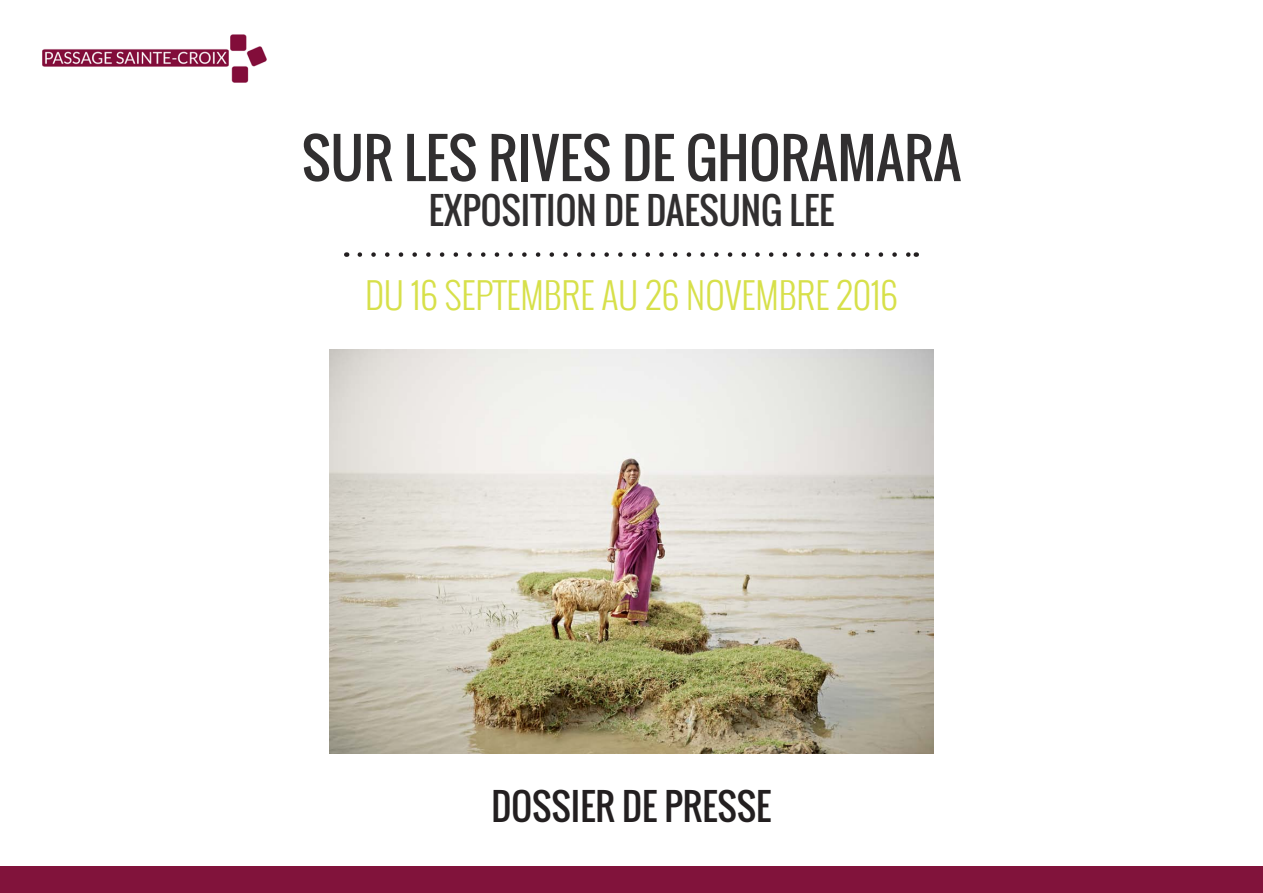
<style>
.page{position:relative;width:1263px;height:893px;background:#fff}
.page>*{position:absolute;margin:0;border:0;box-sizing:border-box;transform-origin:0 0}
.t1{font:54px "Oswald";color:#312f30}
.t2{font:300 36px "Oswald";color:#d7e04a}
.t3{font:36px "Oswald";color:#312f30}
.t4{font:36px "Oswald";color:#231f20}
</style>
<div class="page">
<div style="left:0;top:866px;width:1263px;height:27px;background:#81133b"></div>
<img style="left:42px;top:34px;width:225px;height:49px">
<svg style="left:360px;top:252px;width:549px;height:5px"></svg>
<img style="left:329px;top:350px;width:605px;height:403px">
<p class="t1" style="left:302px;top:117px;width:661px">SUR LES RIVES DE GHORAMARA</p>
<p class="t3" style="left:429px;top:183px;width:407px">EXPOSITION DE DAESUNG LEE</p>
<p class="t2" style="left:365px;top:269px;width:534px">DU 16 SEPTEMBRE AU 26 NOVEMBRE 2016</p>
<p class="t4" style="left:491px;top:780px;width:281px">DOSSIER DE PRESSE</p>
</div>
